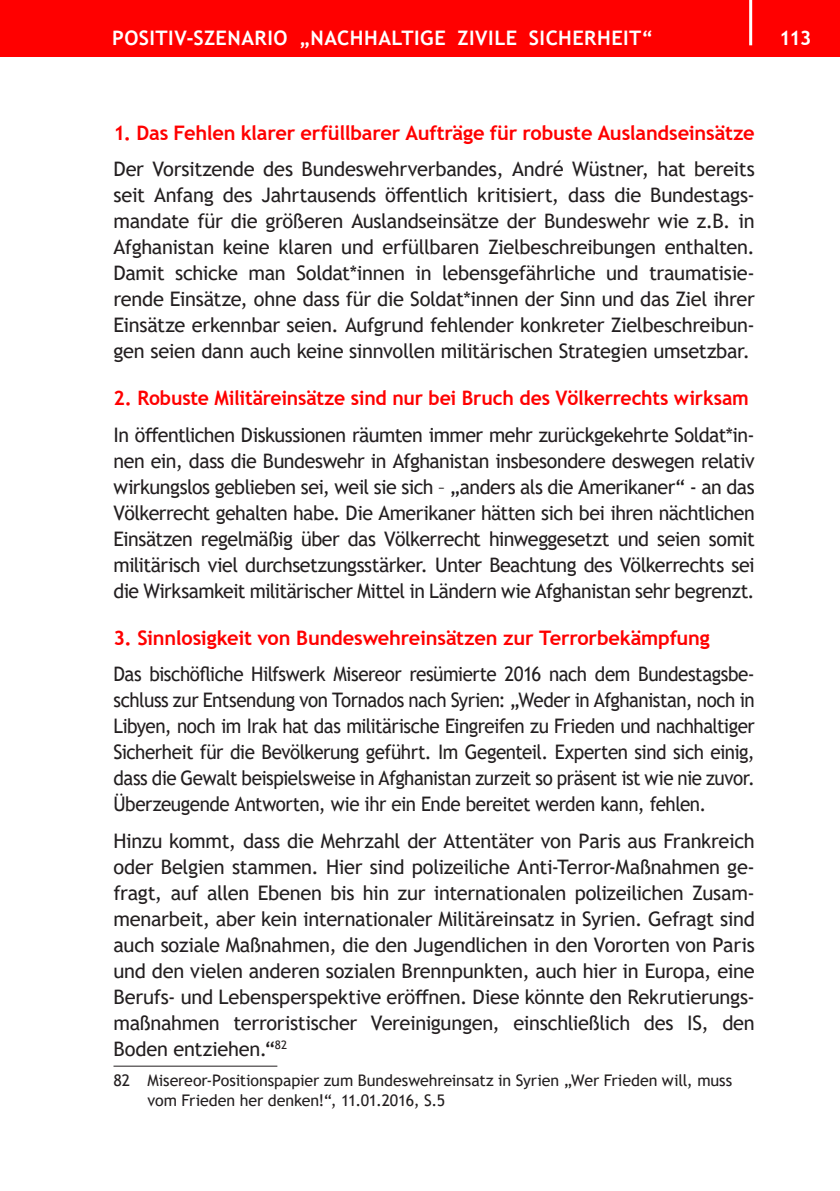
<style>
.page{position:relative;width:840px;height:1191px;background:#fff}
.page>*{position:absolute;margin:0;border:0;box-sizing:border-box;transform-origin:0 0}
.t1{font:20px/26px "Trebuchet MS";letter-spacing:-.02em;color:#231f20;text-align:justify}
.t2{font:20px/26px "Trebuchet MS";letter-spacing:-.02em;color:#231f20;text-align:justify;scale:.94 1}
.t3{font:700 20px "Trebuchet MS";letter-spacing:-.01em;color:#f00}
.t4{font:700 20px "Trebuchet MS";letter-spacing:.025em;color:#fff}
.t5{font:16px/20px "Trebuchet MS";letter-spacing:-.005em;color:#231f20}
</style>
<div class="page">
<div style="left:0;top:0;width:839px;height:57px;background:#f00"></div>
<hr style="left:748px;top:0;width:3px;height:45px;background:#fff">
<hr style="left:113px;top:1065px;width:164px;height:1px;background:#231f20">
<p class="t4" style="left:112px;top:30px;width:542px">POSITIV-SZENARIO „NACHHALTIGE ZIVILE SICHERHEIT“</p>
<p class="t4" style="left:778px;top:30px;width:34px">113</p>
<p class="t3" style="left:113px;top:125px;width:642px">1 . Das Fehlen klarer erfüllbarer Aufträge für robuste Auslandseinsätze</p>
<p class="t1" style="left:113px;top:157px;width:642px">Der Vorsitzende des Bundeswehrverbandes, André Wüstner, hat bereits seit Anfang des Jahrtausends öffentlich kritisiert, dass die Bundestags&shy;mandate für die größeren Auslandseinsätze der Bundeswehr wie z.B. in Afghanistan keine klaren und erfüllbaren Zielbeschreibungen enthalten.<br>Damit schicke man Soldat*innen in lebensgefährliche und traumatisie&shy;rende Einsätze, ohne dass für die Soldat*innen der Sinn und das Ziel ihrer Einsätze erkennbar seien. Aufgrund fehlender konkreter Zielbeschreibun&shy;gen seien dann auch keine sinnvollen militärischen Strategien umsetzbar.</p>
<p class="t3" style="left:113px;top:390px;width:636px">2 . Robuste Militäreinsätze sind nur bei Bruch des Völkerrechts wirksam</p>
<p class="t1" style="left:113px;top:421px;width:642px">In öffentlichen Diskussionen räumten immer mehr zurückgekehrte Soldat*in&shy;nen ein, dass die Bundeswehr in Afghanistan insbesondere deswegen relativ wirkungslos geblieben sei, weil sie sich – „anders als die Amerikaner“ - an das Völkerrecht gehalten habe. Die Amerikaner hätten sich bei ihren nächtlichen Einsätzen regelmäßig über das Völkerrecht hinweggesetzt und seien somit militärisch viel durchsetzungsstärker. Unter Beachtung des Völkerrechts sei die Wirksamkeit militärischer Mittel in Ländern wie Afghanistan sehr begrenzt.</p>
<p class="t3" style="left:113px;top:630px;width:597px">3 . Sinnlosigkeit von Bundeswehreinsätzen zur Terrorbekämpfung</p>
<p class="t2" style="left:113px;top:661px;width:683px">Das bischöfliche Hilfswerk Misereor resümierte 2016 nach dem Bundestagsbe&shy;schluss zur Entsendung von Tornados nach Syrien: „Weder in Afghanistan, noch in Libyen, noch im Irak hat das militärische Eingreifen zu Frieden und nachhaltiger Sicherheit für die Bevölkerung geführt. Im Gegenteil. Experten sind sich einig, dass die Gewalt beispielsweise in Afghanistan zurzeit so präsent ist wie nie zuvor.<br>Überzeugende Antworten, wie ihr ein Ende bereitet werden kann, fehlen.</p>
<p class="t1" style="left:113px;top:829px;width:642px">Hinzu kommt, dass die Mehrzahl der Attentäter von Paris aus Frankreich oder Belgien stammen. Hier sind polizeiliche Anti-Terror-Maßnahmen ge&shy;fragt, auf allen Ebenen bis hin zur internationalen polizeilichen Zusam&shy;menarbeit, aber kein internationaler Militäreinsatz in Syrien. Gefragt sind auch soziale Maßnahmen, die den Jugendlichen in den Vororten von Paris und den vielen anderen sozialen Brennpunkten, auch hier in Europa, eine Berufs- und Lebensperspektive eröffnen. Diese könnte den Rekrutierungs&shy;maßnahmen terroristischer Vereinigungen, einschließlich des IS, den Boden entziehen.“<sup>82</sup></p>
<p class="t5" style="left:147px;top:1071px;width:585px;text-indent:-34px">82 Misereor-Positionspapier zum Bundeswehreinsatz in Syrien „Wer Frieden will, muss vom Frieden her denken!“, 11.01.2016, S.5</p>
</div>
